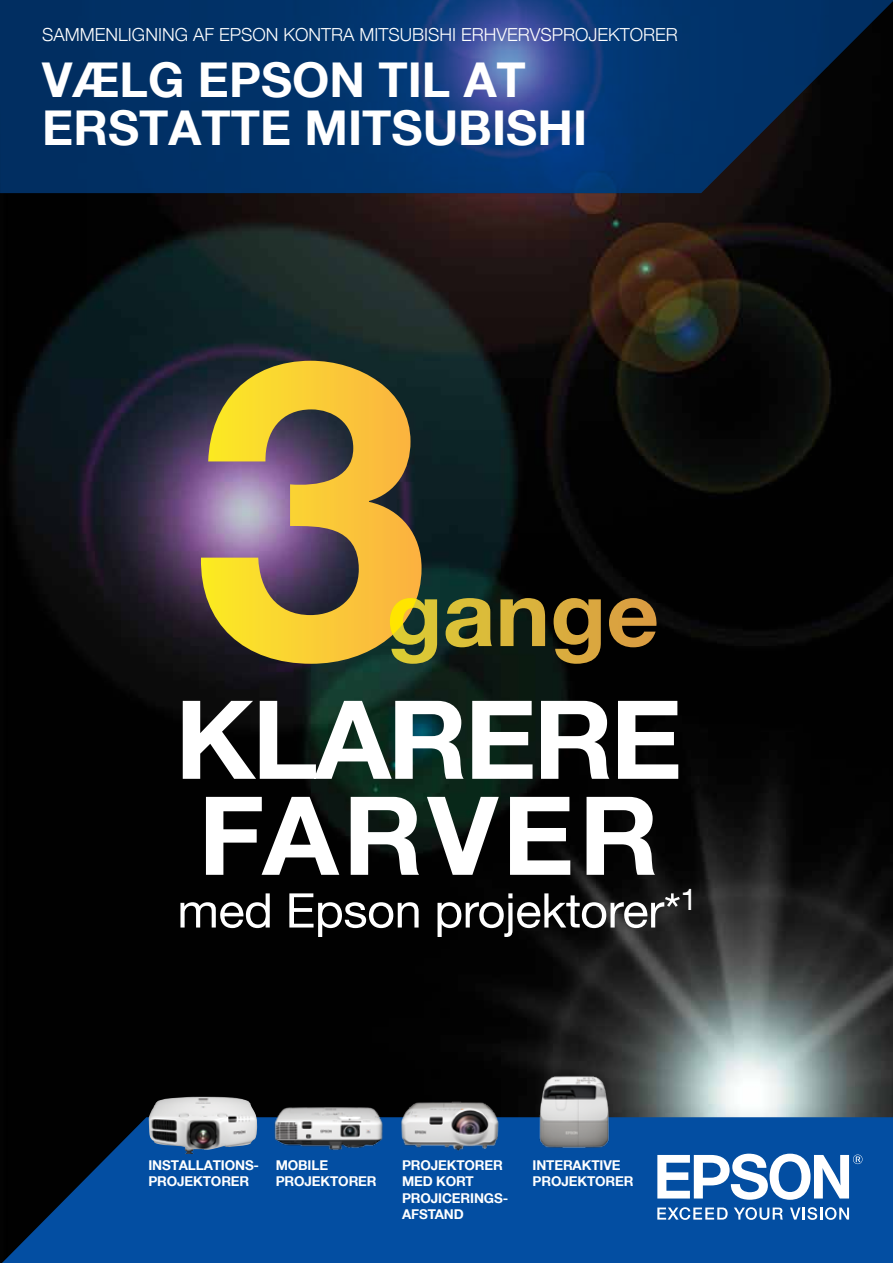
<style>
.page{position:relative;width:893px;height:1263px;background:#fff}
.page>*{position:absolute;margin:0;border:0;box-sizing:border-box;transform-origin:0 0}
.t1{font:700 48px/48px "Helvetica Neue LT Com";color:#fff}
.t2{font:30px "Helvetica Neue LT Com";color:#fff}
.t3{font:300 18px "Helvetica Neue LT Com";color:#fff}
.t4{font:700 13.5px/16.5px "Helvetica Neue LT Com";letter-spacing:-.01em;color:#fff}
</style>
<div class="page">
<img style="left:0;top:193px;width:893px;height:1070px">
<svg style="left:180px;top:893px;width:500px;height:44px"></svg>
<svg style="left:206px;top:797px;width:449px;height:78px"></svg>
<svg style="left:183px;top:701px;width:495px;height:78px"></svg>
<svg style="left:200px;top:361px;width:222px;height:303px;background:#a98c4a"></svg>
<svg style="left:390px;top:598px;width:267px;height:66px;background:#6c6023"></svg>
<svg style="left:0;top:0;width:893px;height:193px;background:#083165"></svg>
<svg style="left:2px;top:1117px;width:891px;height:146px;background:#024692"></svg>
<svg style="left:657px;top:1207px;width:71px;height:13px"></svg>
<svg style="left:734px;top:1207px;width:49px;height:13px"></svg>
<svg style="left:790px;top:1207px;width:59px;height:13px"></svg>
<svg style="left:657px;top:1154px;width:205px;height:46px"></svg>
<img style="left:149px;top:1096px;width:109px;height:58px">
<img style="left:269px;top:1095px;width:115px;height:56px">
<img style="left:399px;top:1098px;width:102px;height:55px">
<img style="left:529px;top:1069px;width:89px;height:82px">
<h3 class="t3" style="left:42px;top:23px;width:637px">SAMMENLIGNING AF EPSON KONTRA MITSUBISHI ERHVERVSPROJEKTORER</h3>
<h1 class="t1" style="left:42px;top:55px;width:546px">VÆLG EPSON TIL AT<br>ERSTATTE MITSUBISHI</h1>
<h2 class="t2" style="left:680px;top:881px;width:18px">1</h2>
<p class="t4" style="left:148px;top:1156px;width:112px">INSTALLATIONS-<br>PROJEKTORER</p>
<p class="t4" style="left:276px;top:1156px;width:102px">MOBILE<br>PROJEKTORER</p>
<p class="t4" style="left:402px;top:1156px;width:102px">PROJEKTORER<br>MED KORT<br>PROJI</p>
<p class="t4" style="left:402px;top:1189px;width:108px;text-indent:40px">CERI NGS-<br>AFSTAND</p>
<p class="t4" style="left:533px;top:1156px;width:89px">INTERAKTIVE<br>PROJEKTORER</p>
</div>
